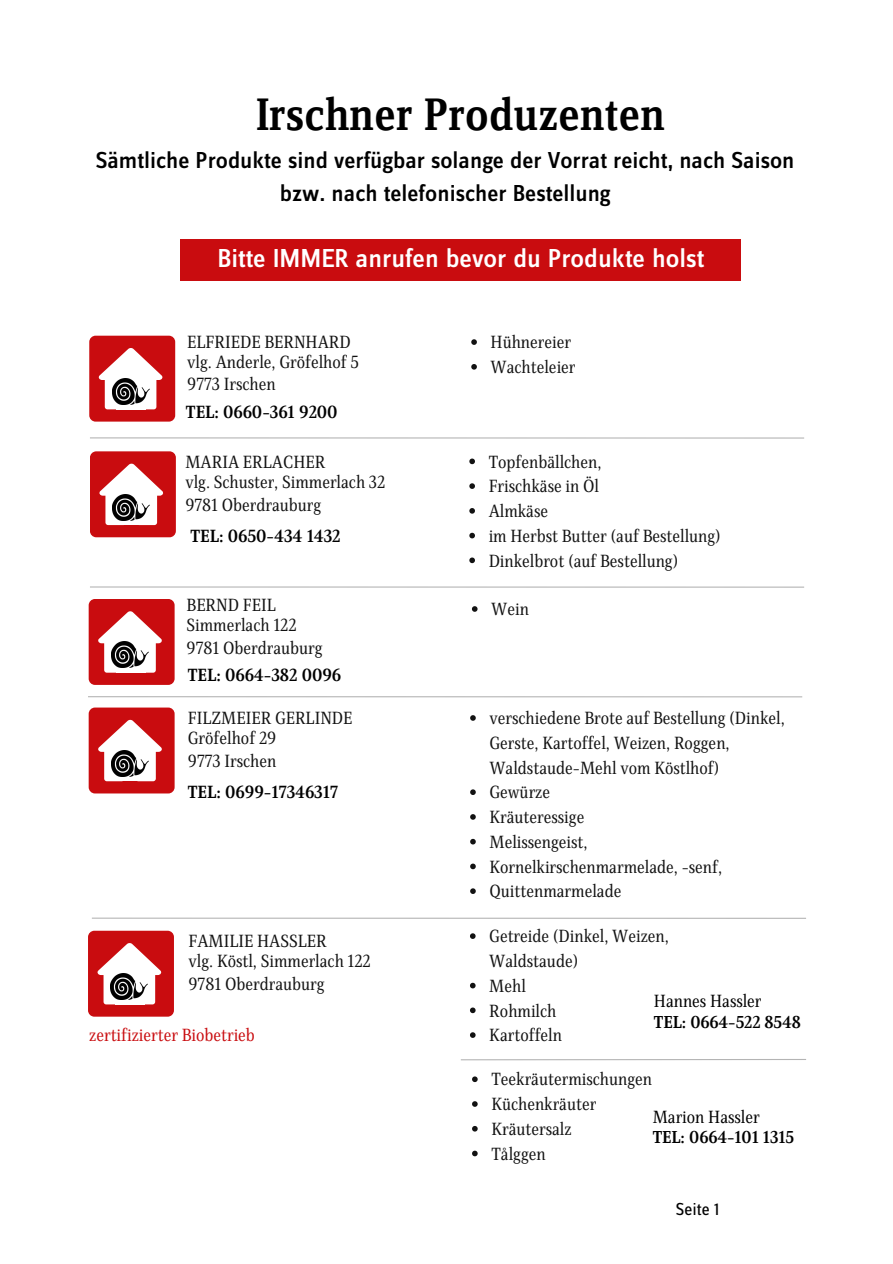
<style>
.page{position:relative;width:893px;height:1264px;background:#fff}
.page>*{position:absolute;margin:0;border:0;box-sizing:border-box;transform-origin:0 0}
.t1{font:500 47.25px "Zine Serif Dis OT";color:#000}
.t2{font:500 27px "Zine Sans Dis OT";color:#fff}
.t3{font:500 24px/32.5px "Zine Sans Dis OT";color:#000;text-align:center}
.t4{font:18px/24.8px "Singel";color:#121212}
.t5{font:700 18px "Singel";color:#000}
.t6{font:18px "Singel";color:#000}
.t7{font:18px "Singel";color:#c90c0f}
.t8{font:18px "Zine Sans Dis OT";color:#000}
.t9{font:700 17.7px "Singel";color:#000}
</style>
<div class="page">
<hr style="left:90px;top:437px;width:714px;height:1px;background:#121212">
<hr style="left:92px;top:917px;width:714px;height:1px;background:#121212">
<hr style="left:90px;top:586px;width:714px;height:1px;background:#121212">
<hr style="left:88px;top:696px;width:714px;height:1px;background:#121212">
<div style="left:89px;top:336px;width:86px;height:85px;background:#c90c0f;border-radius:6px"></div>
<svg style="left:98px;top:348px;width:65px;height:61px"></svg>
<div style="left:117px;top:388px;width:29px;height:21px;background:#fff"></div>
<img style="left:112px;top:378px;width:37px;height:26px">
<svg style="left:471px;top:339px;width:6px;height:6px"></svg>
<svg style="left:471px;top:364px;width:6px;height:5px"></svg>
<svg style="left:469px;top:458px;width:6px;height:6px"></svg>
<svg style="left:469px;top:483px;width:6px;height:6px"></svg>
<svg style="left:469px;top:508px;width:6px;height:5px"></svg>
<svg style="left:469px;top:533px;width:6px;height:5px"></svg>
<svg style="left:469px;top:557px;width:6px;height:6px"></svg>
<div style="left:90px;top:451px;width:86px;height:86px;background:#c90c0f;border-radius:6px"></div>
<svg style="left:99px;top:463px;width:64px;height:62px"></svg>
<div style="left:117px;top:504px;width:30px;height:21px;background:#fff"></div>
<img style="left:113px;top:494px;width:37px;height:26px">
<svg style="left:472px;top:606px;width:5px;height:6px"></svg>
<div style="left:89px;top:599px;width:86px;height:86px;background:#c90c0f;border-radius:6px"></div>
<svg style="left:98px;top:611px;width:64px;height:61px"></svg>
<div style="left:116px;top:652px;width:29px;height:20px;background:#fff"></div>
<img style="left:111px;top:642px;width:37px;height:25px">
<svg style="left:470px;top:715px;width:5px;height:5px"></svg>
<svg style="left:470px;top:789px;width:5px;height:6px"></svg>
<svg style="left:470px;top:814px;width:5px;height:5px"></svg>
<svg style="left:470px;top:838px;width:5px;height:6px"></svg>
<svg style="left:470px;top:863px;width:5px;height:6px"></svg>
<svg style="left:470px;top:888px;width:5px;height:6px"></svg>
<div style="left:89px;top:707px;width:86px;height:86px;background:#c90c0f;border-radius:6px"></div>
<svg style="left:98px;top:720px;width:64px;height:61px"></svg>
<div style="left:116px;top:760px;width:29px;height:21px;background:#fff"></div>
<img style="left:111px;top:750px;width:37px;height:26px">
<hr style="left:461px;top:1058px;width:345px;height:2px;background:#121212">
<svg style="left:470px;top:933px;width:5px;height:5px"></svg>
<svg style="left:470px;top:982px;width:5px;height:6px"></svg>
<svg style="left:470px;top:1007px;width:5px;height:6px"></svg>
<svg style="left:470px;top:1032px;width:5px;height:5px"></svg>
<svg style="left:472px;top:1076px;width:5px;height:6px"></svg>
<svg style="left:472px;top:1101px;width:5px;height:5px"></svg>
<svg style="left:472px;top:1126px;width:5px;height:5px"></svg>
<svg style="left:472px;top:1150px;width:5px;height:6px"></svg>
<div style="left:88px;top:930px;width:86px;height:86px;background:#c90c0f;border-radius:6px"></div>
<svg style="left:97px;top:943px;width:65px;height:61px"></svg>
<div style="left:115px;top:983px;width:30px;height:21px;background:#fff"></div>
<img style="left:111px;top:973px;width:37px;height:26px">
<div style="left:180px;top:239px;width:560px;height:42px;background:#c90c0f"></div>
<h1 class="t1" style="left:256px;top:87px;width:410px">Irschner Produzenten</h1>
<h3 class="t3" style="left:96px;top:146px;width:700px">Sämtliche Produkte sind verfügbar solange der Vorrat reicht, nach Saison bzw. nach telefonischer Bestellung</h3>
<h2 class="t2" style="left:217px;top:242px;width:488px">Bitte IMMER anrufen bevor du Produkte holst</h2>
<p class="t4" style="left:187px;top:332px;width:173px;line-height:20.2px">ELFRIEDE BERNHARD vlg. Anderle, Gröfelhof 5</p>
<p class="t4" style="left:187px;top:372px;width:90px">9773 Irschen</p>
<p class="t5" style="left:186px;top:400px;width:153px">TEL: 0660-361 9200</p>
<p class="t4" style="left:185px;top:452px;width:201px;line-height:20.2px">MARIA ERLACHER<br>vlg. Schuster, Simmerlach 32</p>
<p class="t4" style="left:185px;top:492px;width:137px">9781 Oberdrauburg</p>
<p class="t5" style="left:190px;top:525px;width:151px">TEL: 0650-434 1432</p>
<p class="t4" style="left:186px;top:595px;width:111px;line-height:20.2px">BERND FEIL<br>Simmerlach 122</p>
<p class="t4" style="left:186px;top:635px;width:137px">9781 Oberdrauburg</p>
<p class="t5" style="left:188px;top:664px;width:155px">TEL: 0664-382 0096</p>
<p class="t4" style="left:188px;top:708px;width:166px;line-height:20.2px">FILZMEIER GERLINDE<br>Gröfelhof 29</p>
<p class="t4" style="left:188px;top:748px;width:90px">9773 Irschen</p>
<p class="t5" style="left:188px;top:781px;width:151px">TEL: 0699-17346317</p>
<p class="t4" style="left:188px;top:931px;width:183px;line-height:20.2px">FAMILIE HASSLER<br>vlg. Köstl, Simmerlach 122</p>
<p class="t4" style="left:188px;top:971px;width:137px">9781 Oberdrauburg</p>
<p class="t7" style="left:89px;top:1024px;width:167px">zertifizierter Biobetrieb</p>
<p class="t4" style="left:490px;top:330px;width:86px">Hühnereier<br>Wachteleier</p>
<p class="t4" style="left:488px;top:449px;width:234px">Topfenbällchen,<br>Frischkäse in Öl<br>Almkäse<br>im Herbst Butter (auf Bestellung)<br>Dinkelbrot (auf Bestellung)</p>
<p class="t4" style="left:491px;top:597px;width:39px">Wein</p>
<p class="t4" style="left:489px;top:706px;width:297px">verschiedene Brote auf Bestellung (Dinkel,<br>Gerste, Kartoffel, Weizen, Roggen,<br>Waldstaude-Mehl vom Köstlhof)<br>Gewürze<br>Kräuteressige<br>Melissengeist,<br>Kornelkirschenmarmelade, -senf,<br>Quittenmarmelade</p>
<p class="t4" style="left:489px;top:924px;width:181px">Getreide (Dinkel, Weizen,<br>Waldstaude)<br>Mehl<br>Rohmilch<br>Kartoffeln</p>
<p class="t6" style="left:654px;top:990px;width:109px">Hannes Hassler</p>
<p class="t9" style="left:654px;top:1011px;width:148px">TEL: 0664-522 8548</p>
<p class="t4" style="left:491px;top:1067px;width:162px">Teekräutermischungen<br>Küchenkräuter<br>Kräutersalz<br>Tålggen</p>
<p class="t6" style="left:652px;top:1105px;width:108px">Marion Hassler</p>
<p class="t9" style="left:652px;top:1126px;width:143px">TEL: 0664-101 1315</p>
<p class="t8" style="left:676px;top:1199px;width:45px">Seite 1</p>
</div>
